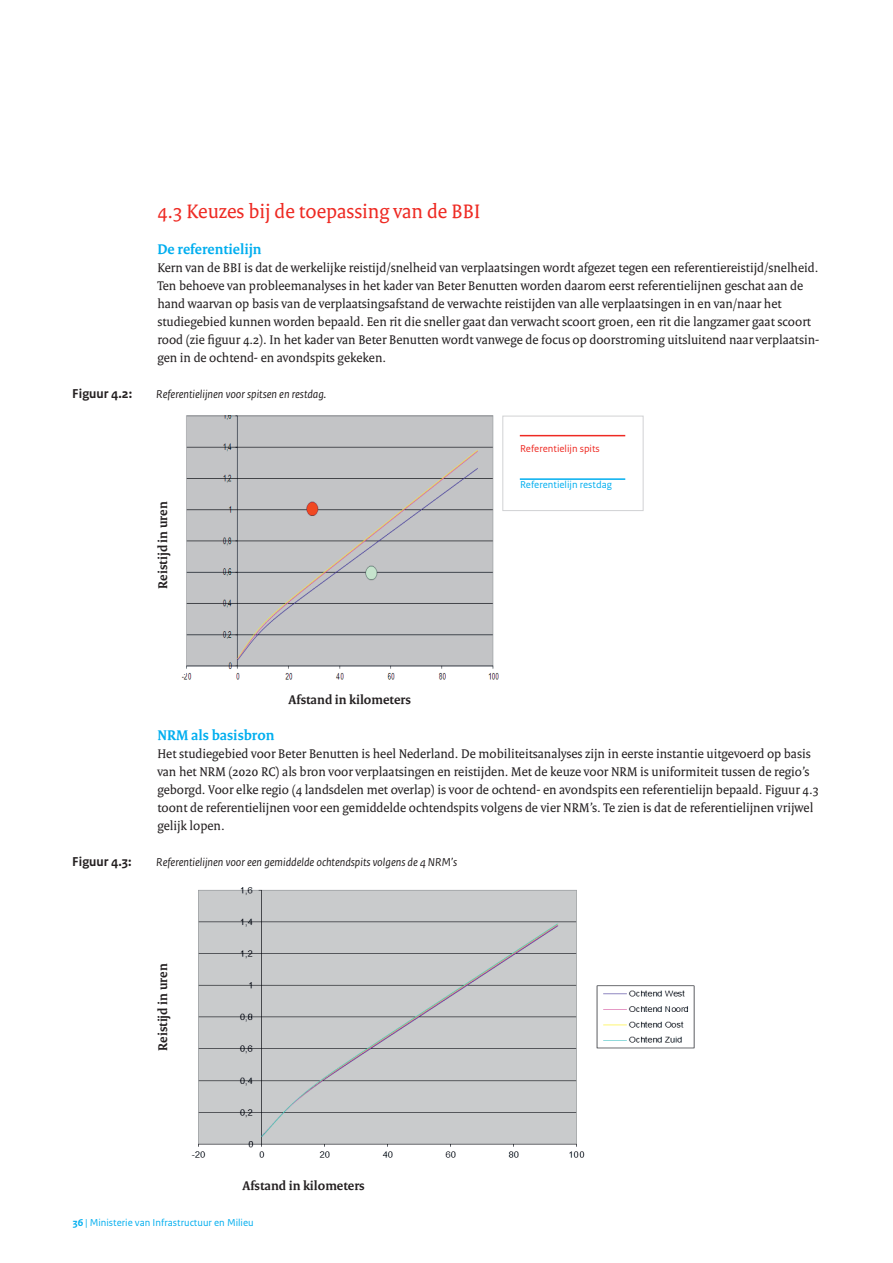
<style>
.page{position:relative;width:893px;height:1263px;background:#fff}
.page>*{position:absolute;margin:0;border:0;box-sizing:border-box;transform-origin:0 0}
.t1{font:21px "Rijksoverheid Serif";color:#ee2a23}
.t2{font:700 15px "Rijksoverheid Serif";color:#00aeef}
.t3{font:13.5px/18px "Rijksoverheid Serif";color:#231f20}
.t4{font:700 13.5px "Rijksoverheid Serif";color:#231f20}
.t5{font:700 13.5px "Rijksoverheid Sans Text";color:#231f20}
.t6{font:italic 12px "Rijksoverheid Sans Text";color:#231f20}
.t7{font:10.5px "Rijksoverheid Sans Text";color:#00aeef}
.t8{font:10.5px "Rijksoverheid Sans Text";color:#ee2a23}
.s1{font-weight:700}
</style>
<div class="page">
<img style="left:181px;top:416px;width:322px;height:264px">
<div style="left:503px;top:416px;width:140px;height:95px;background:#fff;border:1px solid #d1d2d4"></div>
<hr style="left:520px;top:435px;width:105px;height:1px;background:#ee2a23">
<hr style="left:520px;top:478px;width:105px;height:2px;background:#00aeef">
<img style="left:191px;top:887px;width:504px;height:271px">
<div style="left:157px;top:446px;width:28px;height:228px;background:#fff"></div>
<h1 class="t1" style="left:157px;top:199px;width:324px">4.3 Keuzes bij de toepassing van de BBI</h1>
<p class="t2" style="left:157px;top:240px;width:106px">De referentielijn</p>
<p class="t3" style="left:157px;top:258px;width:663px">Kern van de BBI is dat de werkelijke reistijd/snelheid van verplaatsingen wordt afgezet tegen een referentiereistijd/snelheid.<br>Ten behoeve van probleemanalyses in het kader van Beter Benutten worden daarom eerst referentielijnen geschat aan de hand waarvan op basis van de verplaatsingsafstand de verwachte reistijden van alle verplaatsingen in en van/naar het studiegebied kunnen worden bepaald. Een rit die sneller gaat dan verwacht scoort groen, een rit die langzamer gaat scoort rood (zie figuur 4.2). In het kader van Beter Benutten wordt vanwege de focus op doorstroming uitsluitend naar verplaatsin&shy;gen in de ochtend- en avondspits gekeken.</p>
<p class="t5" style="left:72px;top:386px;width:62px">Figuur 4.2:</p>
<p class="t6" style="left:156px;top:387px;width:172px">Referentielijnen voor spitsen en restdag.</p>
<p class="t4" style="left:155px;top:589px;width:89px;rotate:-90deg">Reistijd in uren</p>
<p class="t4" style="left:289px;top:691px;width:124px">Afstand in kilometers</p>
<p class="t8" style="left:520px;top:442px;width:81px">Referentielijn spits</p>
<p class="t7" style="left:520px;top:478px;width:93px">Referentielijn restdag</p>
<p class="t2" style="left:157px;top:726px;width:119px">NRM als basisbron</p>
<p class="t3" style="left:157px;top:744px;width:663px">Het studiegebied voor Beter Benutten is heel Nederland. De mobiliteitsanalyses zijn in eerste instantie uitgevoerd op basis van het NRM (2020 RC) als bron voor verplaatsingen en reistijden. Met de keuze voor NRM is uniformiteit tussen de regio’s geborgd. Voor elke regio (4 landsdelen met overlap) is voor de ochtend- en avondspits een referentielijn bepaald. Figuur 4.3 toont de referentielijnen voor een gemiddelde ochtendspits volgens de vier NRM’s. Te zien is dat de referentielijnen vrijwel gelijk lopen.</p>
<p class="t5" style="left:72px;top:854px;width:61px">Figuur 4.3:</p>
<p class="t6" style="left:156px;top:855px;width:302px">Referentielijnen voor een gemiddelde ochtendspits volgens de 4 NRM’s</p>
<p class="t4" style="left:155px;top:1051px;width:89px;rotate:-90deg">Reistijd in uren</p>
<p class="t4" style="left:242px;top:1177px;width:124px">Afstand in kilometers</p>
<p class="t7" style="left:73px;top:1216px;width:182px"><span class="s1">36</span> | Ministerie van Infrastructuur en Milieu</p>
</div>
